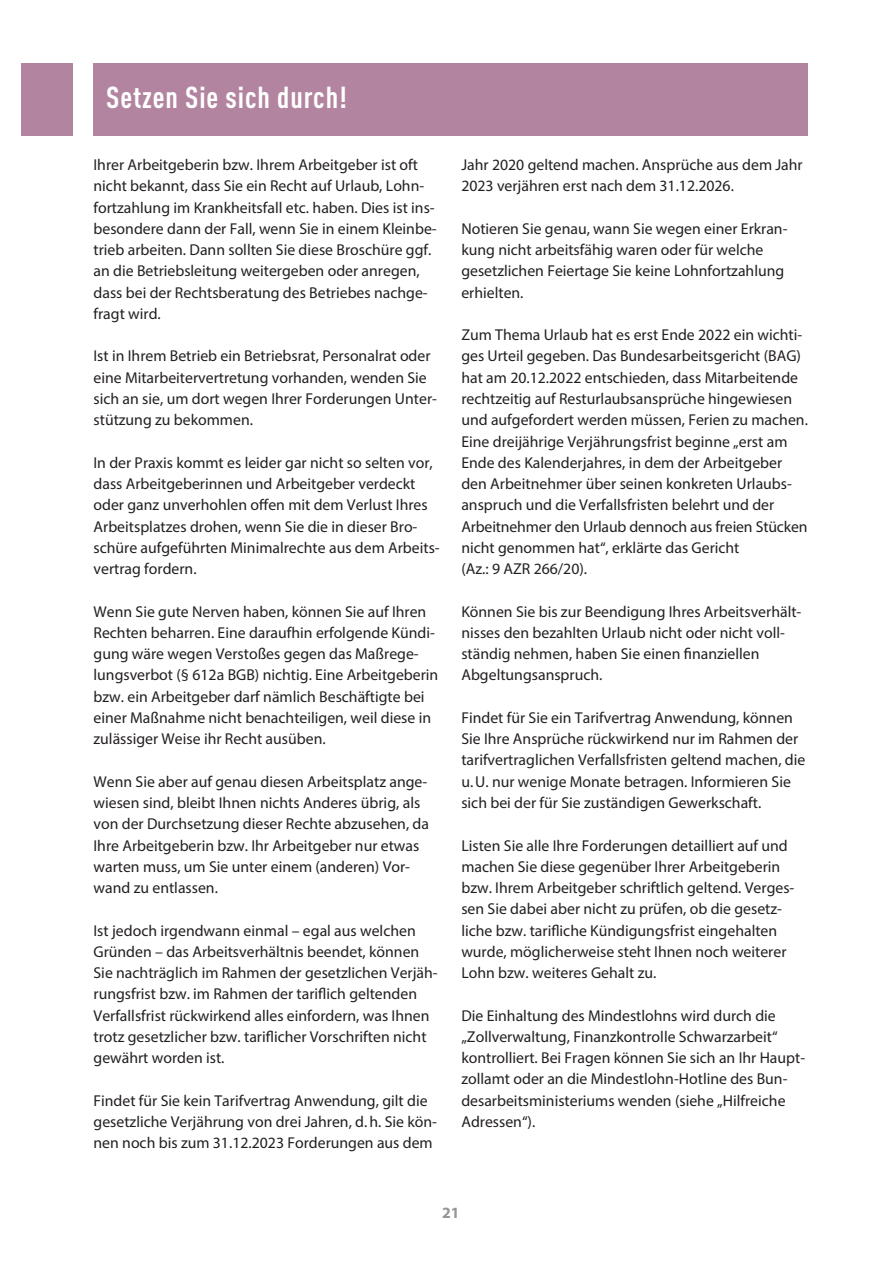
<style>
.page{position:relative;width:893px;height:1263px;background:#fff}
.page>*{position:absolute;margin:0;border:0;box-sizing:border-box;transform-origin:0 0}
.Head_1____Kapitel{font:700 condensed 30px "DINOT";letter-spacing:.03em;color:#fff}
.Text{font:15.75px/21.3px "Myriad Pro";color:#231f20}
.t1{font:700 15.75px "Myriad Pro";color:#939598}
</style>
<div class="page">
<div style="left:21px;top:64px;width:51px;height:72px;background:#b2849f"></div>
<div style="left:94px;top:64px;width:714px;height:72px;background:#b2849f"></div>
<p class="Head_1____Kapitel" style="left:106px;top:79px;width:242px">Setzen Sie sich durch!</p>
<p class="Text" style="left:94px;top:154px;width:345px">Ihrer Arbeitgeberin bzw. Ihrem Arbeitgeber ist oft nicht bekannt, dass Sie ein Recht auf Urlaub, Lohn&shy;fortzahlung im Krankheitsfall etc. haben. Dies ist ins&shy;besondere dann der Fall, wenn Sie in einem Kleinbe&shy;trieb arbeiten. Dann sollten Sie diese Broschüre ggf. an die Betriebsleitung weitergeben oder anregen, dass bei der Rechtsberatung des Betriebes nachge&shy;fragt wird.</p>
<p class="Text" style="left:94px;top:345px;width:345px">Ist in Ihrem Betrieb ein Betriebsrat, Personalrat oder eine Mitarbeitervertretung vorhanden, wenden Sie sich an sie, um dort wegen Ihrer Forderungen Unter&shy;stützung zu bekommen.</p>
<p class="Text" style="left:94px;top:452px;width:348px">In der Praxis kommt es leider gar nicht so selten vor, dass Arbeitgeberinnen und Arbeitgeber verdeckt oder ganz unverhohlen offen mit dem Verlust Ihres Arbeitsplatzes drohen, wenn Sie die in dieser Bro&shy;schüre aufgeführten Minimalrechte aus dem Arbeits&shy;vertrag fordern.</p>
<p class="Text" style="left:94px;top:600px;width:346px">Wenn Sie gute Nerven haben, können Sie auf Ihren Rechten beharren. Eine daraufhin erfolgende Kündi&shy;gung wäre wegen Verstoßes gegen das Maßrege&shy;lungsverbot (§ 612a BGB) nichtig. Eine Arbeitgeberin bzw. ein Arbeitgeber darf nämlich Beschäftigte bei einer Maßnahme nicht benachteiligen, weil diese in zulässiger Weise ihr Recht ausüben.</p>
<p class="Text" style="left:94px;top:770px;width:337px">Wenn Sie aber auf genau diesen Arbeitsplatz ange&shy;wiesen sind, bleibt Ihnen nichts Anderes übrig, als von der Durchsetzung dieser Rechte abzusehen, da Ihre Arbeitgeberin bzw. Ihr Arbeitgeber nur etwas warten muss, um Sie unter einem (anderen) Vor&shy;wand zu entlassen.</p>
<p class="Text" style="left:94px;top:919px;width:346px">Ist jedoch irgendwann einmal – egal aus welchen Gründen – das Arbeitsverhältnis beendet, können Sie nachträglich im Rahmen der gesetzlichen Verjäh&shy;rungsfrist bzw. im Rahmen der tariflich geltenden Verfallsfrist rückwirkend alles einfordern, was Ihnen trotz gesetzlicher bzw. tariflicher Vorschriften nicht gewährt worden ist.</p>
<p class="Text" style="left:94px;top:1089px;width:345px">Findet für Sie kein Tarifvertrag Anwendung, gilt die gesetzliche Verjährung von drei Jahren, d.h. Sie kön&shy;nen noch bis zum 31.12.2023 Forderungen aus dem</p>
<p class="Text" style="left:461px;top:154px;width:343px">Jahr 2020 geltend machen. Ansprüche aus dem Jahr<br>2023 verjähren erst nach dem 31.12.2026.</p>
<p class="Text" style="left:461px;top:218px;width:328px">Notieren Sie genau, wann Sie wegen einer Erkran&shy;kung nicht arbeitsfähig waren oder für welche gesetzlichen Feiertage Sie keine Lohnfortzahlung erhielten.</p>
<p class="Text" style="left:461px;top:324px;width:348px">Zum Thema Urlaub hat es erst Ende 2022 ein wichti&shy;ges Urteil gegeben. Das Bundesarbeitsgericht (BAG) hat am 20.12.2022 entschieden, dass Mitarbeitende rechtzeitig auf Resturlaubsansprüche hingewiesen und aufgefordert werden müssen, Ferien zu machen.<br>Eine dreijährige Verjährungsfrist beginne „erst am Ende des Kalenderjahres, in dem der Arbeitgeber den Arbeitnehmer über seinen konkreten Urlaubs&shy;anspruch und die Verfallsfristen belehrt und der Arbeitnehmer den Urlaub dennoch aus freien Stücken nicht genommen hat“, erklärte das Gericht<br>(Az.: 9 AZR 266/20).</p>
<p class="Text" style="left:461px;top:600px;width:342px">Können Sie bis zur Beendigung Ihres Arbeitsverhält&shy;nisses den bezahlten Urlaub nicht oder nicht voll&shy;ständig nehmen, haben Sie einen finanziellen Abgeltungsanspruch.</p>
<p class="Text" style="left:461px;top:707px;width:346px">Findet für Sie ein Tarifvertrag Anwendung, können Sie Ihre Ansprüche rückwirkend nur im Rahmen der tarifvertraglichen Verfallsfristen geltend machen, die u.U. nur wenige Monate betragen. Informieren Sie sich bei der für Sie zuständigen Gewerkschaft.</p>
<p class="Text" style="left:461px;top:834px;width:335px">Listen Sie alle Ihre Forderungen detailliert auf und machen Sie diese gegenüber Ihrer Arbeitgeberin bzw. Ihrem Arbeitgeber schriftlich geltend. Verges&shy;sen Sie dabei aber nicht zu prüfen, ob die gesetz&shy;liche bzw. tarifliche Kündigungsfrist eingehalten wurde, möglicherweise steht Ihnen noch weiterer Lohn bzw. weiteres Gehalt zu.</p>
<p class="Text" style="left:461px;top:1004px;width:345px">Die Einhaltung des Mindestlohns wird durch die „Zollverwaltung, Finanzkontrolle Schwarzarbeit“ kontrolliert. Bei Fragen können Sie sich an Ihr Haupt&shy;zollamt oder an die Mindestlohn-Hotline des Bun&shy;desarbeitsministeriums wenden (siehe „Hilfreiche Adressen“).</p>
<p class="t1" style="left:442px;top:1203px;width:19px">21</p>
</div>
